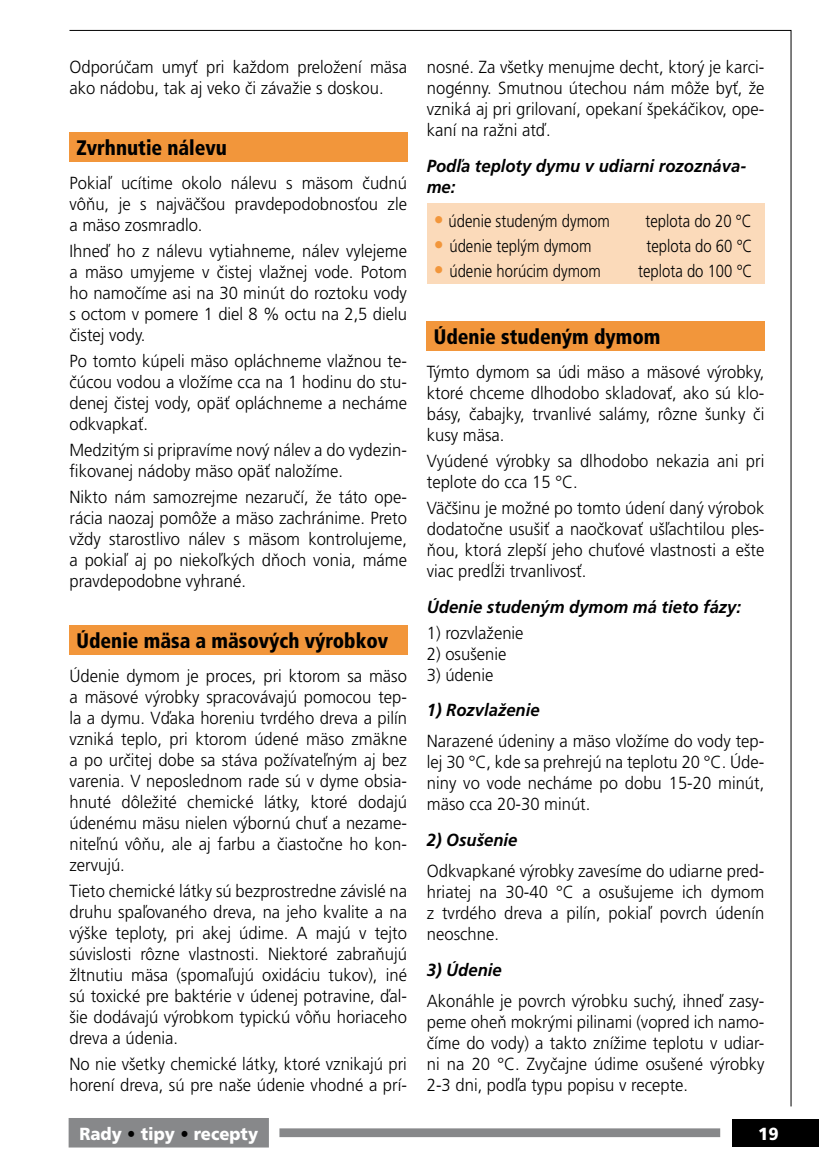
<style>
.page{position:relative;width:819px;height:1166px;background:#fff}
.page>*{position:absolute;margin:0;border:0;box-sizing:border-box;transform-origin:0 0}
._04_Kap_2{font:900 condensed 21px "Frutiger CE";color:#000;scale:.95 1}
._01_Zakl{font:300 17.5px/21px "Frutiger CE";color:#000;text-align:justify;scale:.95 1}
._04_Kap_3{font:italic 700 17.5px/21px "Frutiger CE";color:#000;scale:.95 1}
._01_Zakl_neods{font:300 17.5px "Frutiger CE";color:#000;scale:.85 1}
._01_Zakl_ods_1_nad_5{font:300 17.5px "Frutiger CE";color:#000;scale:.85 1}
._01_Zakl_neods-2{font:300 17.5px "Frutiger CE";color:#000;scale:.95 1}
.t1{font:900 17.5px "Frutiger CE";color:#fff;scale:.95 1}
.s1{font-size:21px;color:#f2963b}
.s2{color:#000}
</style>
<div class="page">
<div style="left:279px;top:1128px;width:441px;height:9px;background:#87888a"></div>
<div style="left:732px;top:1119px;width:87px;height:27px;background:#000"></div>
<div style="left:69px;top:1119px;width:199px;height:27px;background:#87888a"></div>
<div style="left:69px;top:1118px;width:200px;height:29px;border:2px solid #87888a"></div>
<div style="left:69px;top:132px;width:338px;height:30px;background:#f2963b"></div>
<div style="left:69px;top:625px;width:338px;height:30px;background:#f2963b"></div>
<div style="left:427px;top:203px;width:337px;height:81px;background:#fbdaba"></div>
<div style="left:427px;top:321px;width:338px;height:29px;background:#f2963b"></div>
<p class="_01_Zakl" style="left:69px;top:57px;width:357px">Odporúčam umyť pri každom preložení mäsa ako nádobu, tak aj veko či závažie s doskou.</p>
<p class="_04_Kap_2" style="left:76px;top:136px;width:160px">Zvrhnutie nálevu</p>
<p class="_01_Zakl" style="left:69px;top:172px;width:357px">Pokiaľ ucítime okolo nálevu s mäsom čudnú vôňu, je s najväčšou pravdepodobnosťou zle a mäso zosmradlo.</p>
<p class="_01_Zakl" style="left:69px;top:240px;width:357px">Ihneď ho z nálevu vytiahneme, nálev vylejeme a mäso umyjeme v čistej vlažnej vode. Potom ho namočíme asi na 30 minút do roztoku vody s octom v pomere 1 diel 8 % octu na 2,5 dielu čistej vody.</p>
<p class="_01_Zakl" style="left:69px;top:350px;width:357px">Po tomto kúpeli mäso opláchneme vlažnou te&shy;čúcou vodou a vložíme cca na 1 hodinu do stu&shy;denej čistej vody, opäť opláchneme a necháme odkvapkať.</p>
<p class="_01_Zakl" style="left:69px;top:439px;width:357px">Medzitým si pripravíme nový nálev a do vydezin&shy;fi kovanej nádoby mäso opäť naložíme.</p>
<p class="_01_Zakl" style="left:69px;top:486px;width:357px">Nikto nám samozrejme nezaručí, že táto ope&shy;rácia naozaj pomôže a mäso zachránime. Preto vždy starostlivo nálev s mäsom kontrolujeme, a pokiaľ aj po niekoľkých dňoch vonia, máme pravdepodobne vyhrané.</p>
<p class="_04_Kap_2" style="left:76px;top:628px;width:329px">Údenie mäsa a mäsových výrobkov</p>
<p class="_01_Zakl" style="left:69px;top:665px;width:357px">Údenie dymom je proces, pri ktorom sa mäso a mäsové výrobky spracovávajú pomocou tep&shy;la a dymu. Vďaka horeniu tvrdého dreva a pilín vzniká teplo, pri ktorom údené mäso zmäkne a po určitej dobe sa stáva požívateľným aj bez varenia. V neposlednom rade sú v dyme obsia&shy;hnuté dôležité chemické látky, ktoré dodajú údenému mäsu nielen výbornú chuť a nezame&shy;niteľnú vôňu, ale aj farbu a čiastočne ho kon&shy;zervujú.</p>
<p class="_01_Zakl" style="left:69px;top:880px;width:357px">Tieto chemické látky sú bezprostredne závislé na druhu spaľovaného dreva, na jeho kvalite a na výške teploty, pri akej údime. A majú v tejto súvislosti rôzne vlastnosti. Niektoré zabraňujú žltnutiu mäsa (spomaľujú oxidáciu tukov), iné sú toxické pre baktérie v údenej potravine, ďal&shy;šie dodávajú výrobkom typickú vôňu horiaceho dreva a údenia.</p>
<p class="_01_Zakl" style="left:69px;top:1053px;width:357px">No nie všetky chemické látky, ktoré vznikajú pri horení dreva, sú pre naše údenie vhodné a prí-</p>
<p class="_01_Zakl" style="left:427px;top:57px;width:357px">nosné. Za všetky menujme decht, ktorý je karci&shy;nogénny. Smutnou útechou nám môže byť, že vzniká aj pri grilovaní, opekaní špekáčikov, ope&shy;kaní na ražni atď.</p>
<p class="_04_Kap_3" style="left:427px;top:156px;width:338px">Podľa teploty dymu v udiarni rozoznáva&shy;me:</p>
<p class="_01_Zakl_neods" style="left:434px;top:210px;width:208px"><span class="s1">•</span> údenie studeným dymom</p>
<p class="_01_Zakl_neods" style="left:645px;top:210px;width:126px">teplota do 20 °C</p>
<p class="_01_Zakl_neods" style="left:434px;top:236px;width:187px"><span class="s1">•</span> údenie teplým dymom</p>
<p class="_01_Zakl_neods" style="left:646px;top:236px;width:126px">teplota do 60 °C</p>
<p class="_01_Zakl_ods_1_nad_5" style="left:434px;top:261px;width:198px"><span class="s1">•</span> údenie horúcim dymom</p>
<p class="_01_Zakl_ods_1_nad_5" style="left:638px;top:261px;width:136px">teplota do 100 °C</p>
<p class="_04_Kap_2" style="left:434px;top:324px;width:240px">Údenie studeným dymom</p>
<p class="_01_Zakl" style="left:427px;top:361px;width:357px">Týmto dymom sa údi mäso a mäsové výrobky, ktoré chceme dlhodobo skladovať, ako sú klo&shy;básy, čabajky, trvanlivé salámy, rôzne šunky či kusy mäsa.</p>
<p class="_01_Zakl" style="left:427px;top:450px;width:357px">Vyúdené výrobky sa dlhodobo nekazia ani pri teplote do cca 15 °C.</p>
<p class="_01_Zakl" style="left:427px;top:497px;width:357px">Väčšinu je možné po tomto údení daný výrobok dodatočne usušiť a naočkovať ušľachtilou ples&shy;ňou, ktorá zlepší jeho chuťové vlastnosti a ešte viac predĺži trvanlivosť.</p>
<p class="_04_Kap_3" style="left:427px;top:596px;width:332px">Údenie studeným dymom má tieto fázy:</p>
<p class="_01_Zakl_neods-2" style="left:427px;top:622px;width:103px">1) rozvlaženie</p>
<p class="_01_Zakl_neods-2" style="left:427px;top:643px;width:85px">2) osušenie</p>
<p class="_01_Zakl_neods-2" style="left:427px;top:664px;width:72px">3) údenie</p>
<p class="_04_Kap_3" style="left:427px;top:700px;width:120px">1) Rozvlaženie</p>
<p class="_01_Zakl" style="left:427px;top:731px;width:357px">Narazené údeniny a mäso vložíme do vody tep&shy;lej 30 °C, kde sa prehrejú na teplotu 20 °C. Úde&shy;niny vo vode necháme po dobu 15-20 minút, mäso cca 20-30 minút.</p>
<p class="_04_Kap_3" style="left:427px;top:829px;width:97px">2) Osušenie</p>
<p class="_01_Zakl" style="left:427px;top:860px;width:357px">Odkvapkané výrobky zavesíme do udiarne pred&shy;hriatej na 30-40 °C a osušujeme ich dymom z tvrdého dreva a pilín, pokiaľ povrch údenín neoschne.</p>
<p class="_04_Kap_3" style="left:427px;top:959px;width:80px">3) Údenie</p>
<p class="_01_Zakl" style="left:427px;top:990px;width:357px">Akonáhle je povrch výrobku suchý, ihneď zasy&shy;peme oheň mokrými pilinami (vopred ich namo&shy;číme do vody) a takto znížime teplotu v udiar&shy;ni na 20 °C. Zvyčajne údime osušené výrobky 2-3 dni, podľa typu popisu v recepte.</p>
<p class="t1" style="left:79px;top:1123px;width:190px">Rady <span class="s2">•</span> tipy <span class="s2">•</span> recepty</p>
<p class="t1" style="left:758px;top:1123px;width:23px">19</p>
</div>
